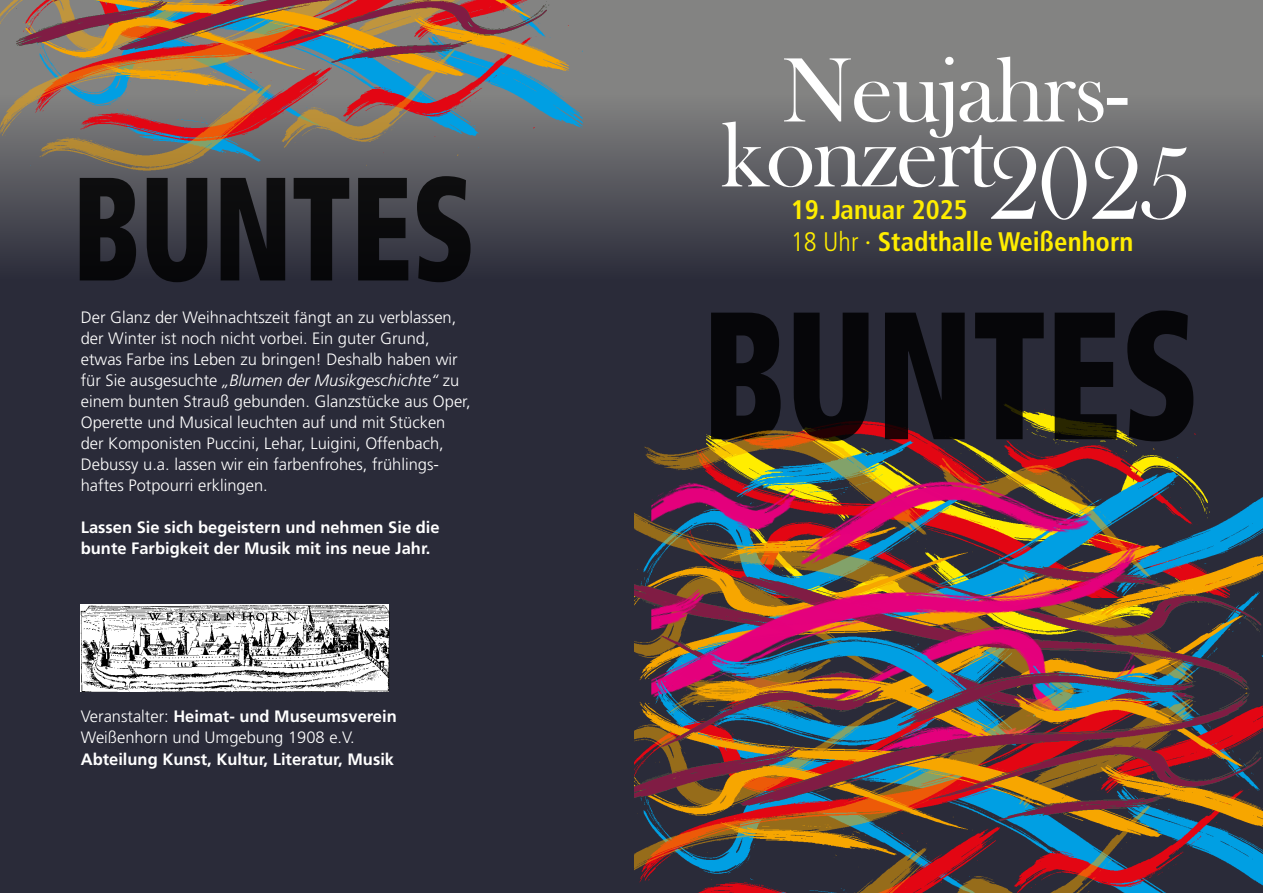
<style>
.page{position:relative;width:1263px;height:893px;background:#fff}
.page>*{position:absolute;margin:0;border:0;box-sizing:border-box;transform-origin:0 0}
.t1{font:107.25px "Bask Old Face";color:#fff}
.t2{font:700 condensed 26.85px/32.2px "Frutiger LT Pro";color:#ffed00}
.t3{font:300 16.5px/21px "Frutiger LT Pro";color:#fff}
.t4{font:700 16.5px/21px "Frutiger LT Pro";color:#fff}
.s1{font-style:italic}
.s2{font-weight:700}
.s3{font-weight:300}
</style>
<div class="page">
<svg style="left:711px;top:380px;width:482px;height:36px;background:#17171e"></svg>
<div style="left:634px;top:416px;width:629px;height:83px;background:#2a2b39"></div>
<img style="left:1192px;top:499px;width:71px;height:39px">
<img style="left:1192px;top:538px;width:71px;height:70px">
<img style="left:634px;top:426px;width:558px;height:182px">
<img style="left:651px;top:416px;width:525px;height:192px">
<img style="left:634px;top:608px;width:629px;height:63px">
<img style="left:1192px;top:844px;width:71px;height:39px">
<img style="left:1192px;top:671px;width:71px;height:173px">
<img style="left:634px;top:614px;width:558px;height:279px">
<div style="left:0;top:0;width:634px;height:893px;background:#2a2b39"></div>
<svg style="left:0;top:0;width:1263px;height:380px"></svg>
<img style="left:21px;top:0;width:561px;height:182px">
<img style="left:490px;top:113px;width:79px;height:47px">
<img style="left:490px;top:0;width:79px;height:113px">
<img style="left:490px;top:0;width:74px;height:81px">
<img style="left:0;top:0;width:490px;height:174px">
<img style="left:81px;top:605px;width:308px;height:87px">
<svg style="left:80px;top:176px;width:390px;height:106px"></svg>
<svg style="left:722px;top:57px;width:405px;height:130px;background:#8a8a8b"></svg>
<p class="t3" style="left:81px;top:307px;width:391px">Der Glanz der Weihnachtszeit fängt an zu verblassen, der Winter ist noch nicht vorbei. Ein guter Grund, etwas Farbe ins Leben zu bringen! Deshalb haben wir für Sie ausgesuchte <span class="s1">„Blumen der Musikgeschichte“</span> zu einem bunten Strauß gebunden. Glanzstücke aus Oper, Operette und Musical leuchten auf und mit Stücken der Komponisten Puccini, Lehar, Luigini, Offenbach, Debussy u.a. lassen wir ein farbenfrohes, frühlings&shy;haftes Potpourri erklingen.</p>
<p class="t4" style="left:81px;top:517px;width:360px">Lassen Sie sich begeistern und nehmen Sie die bunte Farbigkeit der Musik mit ins neue Jahr.</p>
<p class="t3" style="left:81px;top:706px;width:317px">Veranstalter: <span class="s2">Heimat- und Museumsverein<br></span>Weißenhorn und Umgebung 1908 e.V.</p>
<p class="t4" style="left:81px;top:748px;width:315px">Abteilung Kunst, Kultur, Literatur, Musik</p>
<h1 class="t1" style="left:987px;top:124px;width:206px">2025</h1>
<h2 class="t2" style="left:791px;top:193px;width:344px">19. Januar 2025<br><span class="s3">18 Uhr ·</span> Stadthalle Weißenhorn</h2>
</div>
